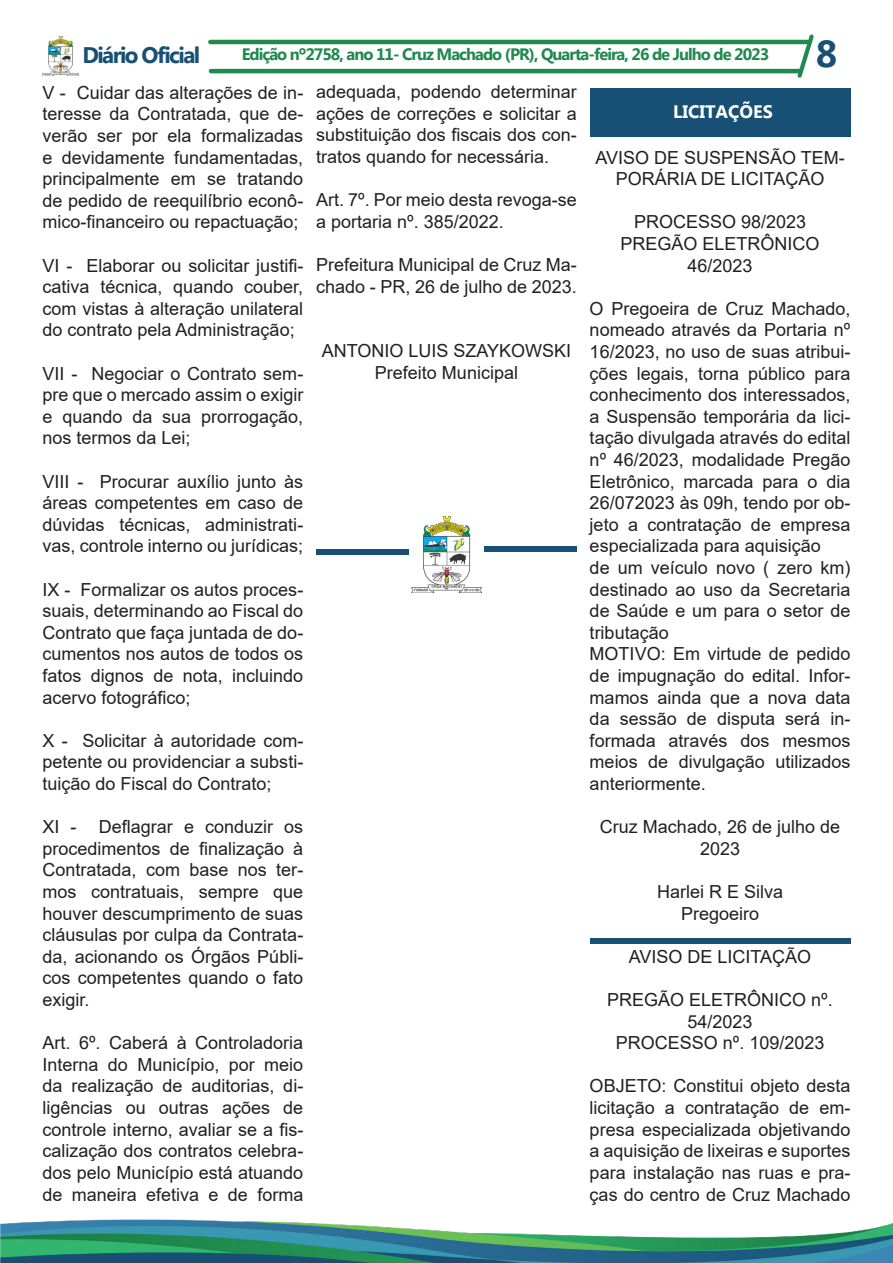
<style>
.page{position:relative;width:893px;height:1263px;background:#fff}
.page>*{position:absolute;margin:0;border:0;box-sizing:border-box;transform-origin:0 0}
.t1{font:700 37.5px "Myanmar Text";color:#175074}
.t2{font:700 22.5px "Myanmar Text";letter-spacing:-.07em;color:#175074}
.t3{font:18px/21.6px "Arial";color:#231f20;text-align:justify}
.t4{font:700 18px "Myanmar Text";color:#fff}
.t5{font:700 16.5px "Myanmar Text";letter-spacing:-.06em;color:#20894d}
</style>
<div class="page">
<hr style="left:208px;top:40px;width:602px;height:4px;background:#20894d;border-radius:2px">
<hr style="left:209px;top:69px;width:593px;height:4px;background:#20894d;border-radius:2px">
<img style="left:43px;top:37px;width:36px;height:38px">
<svg style="left:797px;top:34px;width:17px;height:44px"></svg>
<img style="left:0;top:1219px;width:893px;height:44px">
<div style="left:590px;top:938px;width:260px;height:6px;background:#175074"></div>
<svg style="left:316px;top:549px;width:93px;height:5px"></svg>
<img style="left:411px;top:517px;width:71px;height:75px">
<svg style="left:484px;top:546px;width:93px;height:6px"></svg>
<div style="left:590px;top:88px;width:260px;height:48px;background:#175074"></div>
<p class="t2" style="left:82px;top:42px;width:119px">Diário Oficial</p>
<p class="t5" style="left:242px;top:45px;width:529px">Edição nº2758, ano 11- Cruz Machado (PR), Quarta-feira, 26 de Julho de 2023</p>
<p class="t1" style="left:816px;top:32px;width:23px">8</p>
<p class="t3" style="left:43px;top:82px;width:262px">V - Cuidar das alterações de in&shy;teresse da Contratada, que de&shy;verão ser por ela formalizadas e devidamente fundamentadas, principalmente em se tratando de pedido de reequilíbrio econô&shy;mico-financeiro ou repactuação;</p>
<p class="t3" style="left:43px;top:254px;width:262px">VI - Elaborar ou solicitar justifi&shy;cativa técnica, quando couber, com vistas à alteração unilateral do contrato pela Administração;</p>
<p class="t3" style="left:43px;top:362px;width:262px">VII - Negociar o Contrato sem&shy;pre que o mercado assim o exigir e quando da sua prorrogação, nos termos da Lei;</p>
<p class="t3" style="left:43px;top:470px;width:262px">VIII - Procurar auxílio junto às áreas competentes em caso de dúvidas técnicas, administrati&shy;vas, controle interno ou jurídicas;</p>
<p class="t3" style="left:43px;top:578px;width:262px">IX - Formalizar os autos proces&shy;suais, determinando ao Fiscal do Contrato que faça juntada de do&shy;cumentos nos autos de todos os fatos dignos de nota, incluindo acervo fotográfico;</p>
<p class="t3" style="left:43px;top:730px;width:262px">X - Solicitar à autoridade com&shy;petente ou providenciar a substi&shy;tuição do Fiscal do Contrato;</p>
<p class="t3" style="left:43px;top:816px;width:262px">XI - Deflagrar e conduzir os procedimentos de finalização à Contratada, com base nos ter&shy;mos contratuais, sempre que houver descumprimento de suas cláusulas por culpa da Contrata&shy;da, acionando os Órgãos Públi&shy;cos competentes quando o fato exigir.</p>
<p class="t3" style="left:43px;top:1032px;width:262px">Art. 6º. Caberá à Controladoria Interna do Município, por meio da realização de auditorias, di&shy;ligências ou outras ações de controle interno, avaliar se a fis&shy;calização dos contratos celebra&shy;dos pelo Município está atuando de maneira efetiva e de forma</p>
<p class="t3" style="left:316px;top:81px;width:262px">adequada, podendo determinar ações de correções e solicitar a substituição dos fiscais dos con&shy;tratos quando for necessária.</p>
<p class="t3" style="left:316px;top:189px;width:262px">Art. 7º. Por meio desta revoga-se a portaria nº. 385/2022.</p>
<p class="t3" style="left:316px;top:254px;width:262px">Prefeitura Municipal de Cruz Ma&shy;chado - PR, 26 de julho de 2023.</p>
<p class="t4" style="left:673px;top:101px;width:101px">LICITAÇÕES</p>
<p class="t3" style="left:595px;top:146px;width:251px;text-align:center">AVISO DE SUSPENSÃO TEM-<br>PORÁRIA DE LICITAÇÃO</p>
<p class="t3" style="left:634px;top:211px;width:174px">PROCESSO 98/2023</p>
<p class="t3" style="left:620px;top:233px;width:201px;text-align:center">PREGÃO ELETRÔNICO<br>46/2023</p>
<p class="t3" style="left:590px;top:298px;width:262px">O Pregoeira de Cruz Machado, nomeado através da Portaria nº 16/2023, no uso de suas atribui&shy;ções legais, torna público para conhecimento dos interessados, a Suspensão temporária da lici&shy;tação divulgada através do edital nº 46/2023, modalidade Pregão Eletrônico, marcada para o dia 26/072023 às 09h, tendo por ob&shy;jeto a contratação de empresa especializada para aquisição</p>
<p class="t3" style="left:590px;top:557px;width:262px">de um veículo novo ( zero km) destinado ao uso da Secretaria de Saúde e um para o setor de tributação</p>
<p class="t3" style="left:590px;top:643px;width:262px">MOTIVO: Em virtude de pedido de impugnação do edital. Infor&shy;mamos ainda que a nova data da sessão de disputa será in&shy;formada através dos mesmos meios de divulgação utilizados anteriormente.</p>
<p class="t3" style="left:600px;top:816px;width:242px;text-align:center">Cruz Machado, 26 de julho de<br>2023</p>
<p class="t3" style="left:657px;top:881px;width:128px">Harlei R E Silva</p>
<p class="t3" style="left:681px;top:902px;width:80px">Pregoeiro</p>
<p class="t3" style="left:629px;top:946px;width:184px">AVISO DE LICITAÇÃO</p>
<p class="t3" style="left:607px;top:989px;width:227px;text-align:center">PREGÃO ELETRÔNICO nº.<br>54/2023</p>
<p class="t3" style="left:616px;top:1032px;width:210px">PROCESSO nº. 109/2023</p>
<p class="t3" style="left:590px;top:1075px;width:262px">OBJETO: Constitui objeto desta licitação a contratação de em&shy;presa especializada objetivando a aquisição de lixeiras e suportes para instalação nas ruas e pra&shy;ças do centro de Cruz Machado</p>
<p class="t3" style="left:322px;top:340px;width:251px">ANTONIO LUIS SZAYKOWSKI</p>
<p class="t3" style="left:375px;top:362px;width:145px">Prefeito Municipal</p>
</div>
